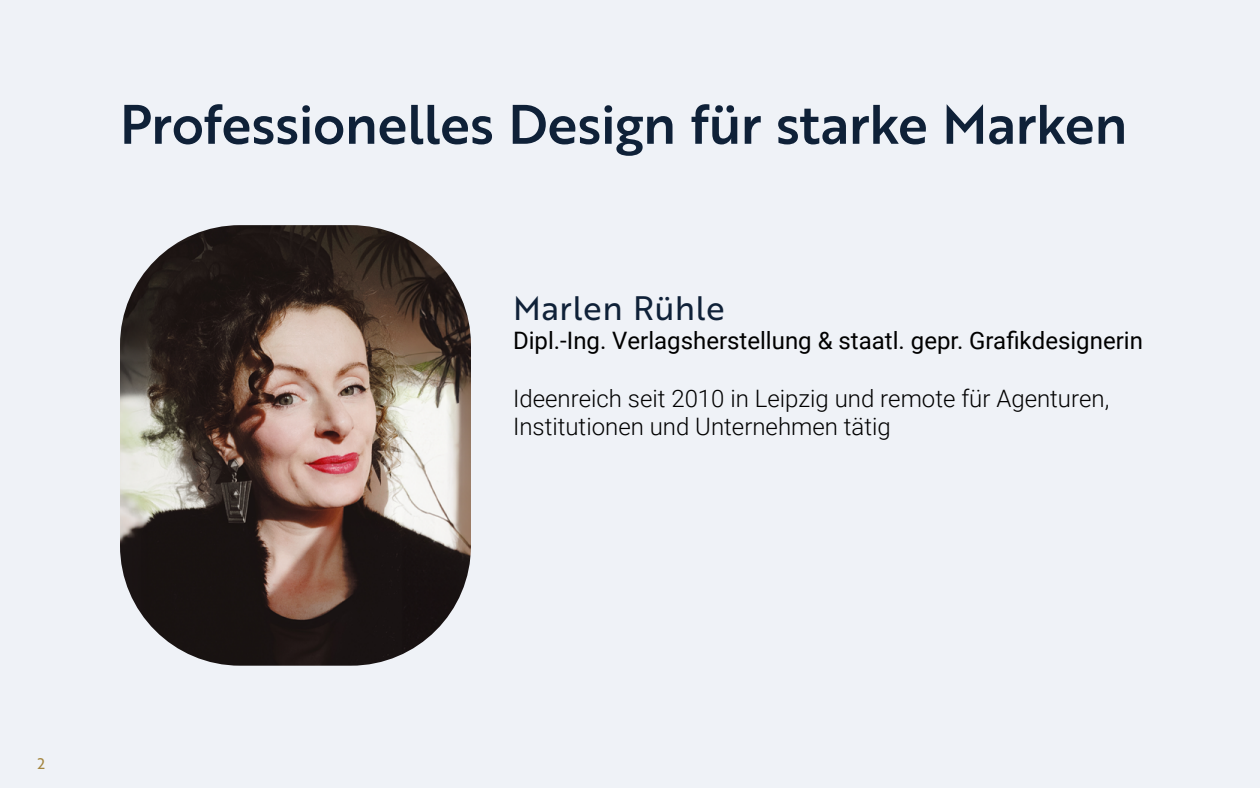
<style>
.page{position:relative;width:1260px;height:788px;background:#eff2f7}
.page>*{position:absolute;margin:0;border:0;box-sizing:border-box;transform-origin:0 0}
.t1{font:54px "Brother 1816 Medium";letter-spacing:-.015em;color:#0f2138}
.t2{font:33px "Brother 1816 Regular";letter-spacing:.01em;color:#0f2138}
.t3{font:300 24px/28.8px "Roboto";color:#000}
.t4{font:24px "Roboto";color:#000}
.t5{font:15px "Brother 1816 Regular";color:#a48640}
</style>
<div class="page">
<img style="left:120px;top:225px;width:351px;height:440px">
<h1 class="t1" style="left:120px;top:84px;width:1009px">Professionelles Design für starke Marken</h1>
<h2 class="t2" style="left:513px;top:284px;width:213px">Marlen Rühle</h2>
<p class="t4" style="left:513px;top:323px;width:631px">Dipl.-Ing. Verlagsherstellung &amp; staatl. gepr. Grafikdesignerin</p>
<p class="t3" style="left:513px;top:383px;width:598px">Ideenreich seit 2010 in Leipzig und remote für Agenturen,<br>Institutionen und Unternehmen tätig</p>
<p class="t5" style="left:38px;top:752px;width:9px">2</p>
</div>
